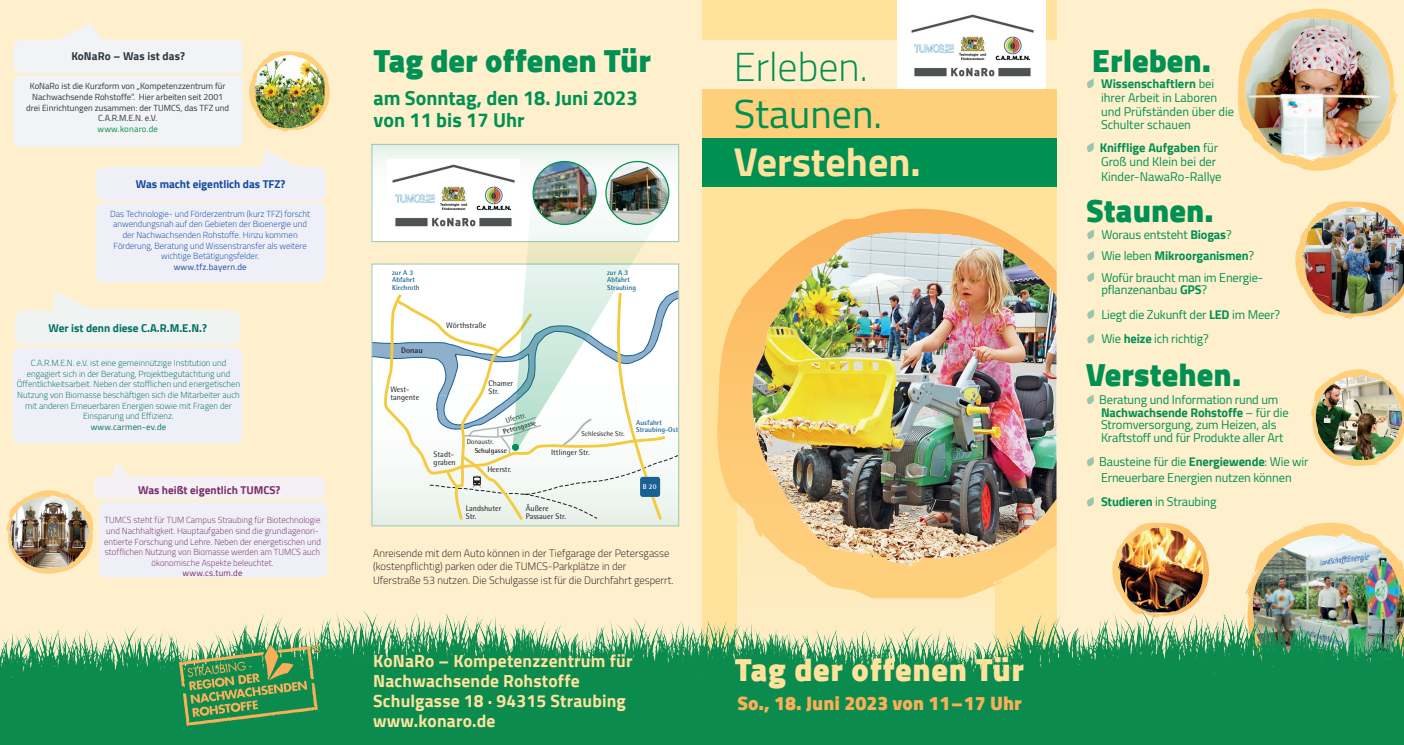
<style>
.page{position:relative;width:1404px;height:745px;background:#fff}
.page>*{position:absolute;margin:0;border:0;box-sizing:border-box;transform-origin:0 0}
.t1{font:700 40px "Cairo";color:#ffe29c}
.t2{font:300 40px "Cairo";color:#009052}
.t3{font:40px "Cairo";color:#009052}
.t4{font:900 32.5px "Cairo";color:#009052}
.t5{font:900 32.5px "Cairo";letter-spacing:.02em;color:#ffe29c}
.t6{font:700 20px/22.5px "Cairo";color:#009052}
.t7{font:900 19.62px "Cairo";color:#fab058}
.t8{font:700 17.5px/20px "Cairo";letter-spacing:.01em;color:#ffe29c}
.t9{font:12.5px/13.8px "Cairo";letter-spacing:-.01em;color:#009052}
.t10{font:700 11.25px "Cairo";color:#017162}
.t11{font:700 11.25px "Cairo";color:#13499f}
.t12{font:700 11.25px "Cairo";color:#7c2e6b}
.t13{font:700 11.25px "Cairo";letter-spacing:.01em;color:#2c3840}
.t14{font:300 10.62px/13.8px "Cairo";color:#231f20}
.t15{font:300 8.75px/10.6px "Cairo";color:#017162;text-align:center}
.t16{font:300 8.75px/10.6px "Cairo";color:#7c2e6b;text-align:center}
.t17{font:300 8.75px/10.6px "Cairo";color:#13499f;text-align:center}
.t18{font:8.75px/10.6px "Cairo";color:#2c3840;text-align:center}
.t19{font:8.75px "Cairo";letter-spacing:.025em;color:#13499f}
.t20{font:8.75px "Cairo";letter-spacing:.025em;color:#017162}
.t21{font:8.75px "Cairo";letter-spacing:.025em;color:#009052}
.t22{font:8.75px "Cairo";letter-spacing:.025em;color:#7c2e6b}
.t23{font:8.12px/8.1px "Rotis Semi Sans";color:#1e1d21}
.t24{font:700 8.12px "Rotis Semi Sans";color:#1e1d21}
.t25{font:700 7.12px/7.1px "Rotis Semi Sans";color:#196192}
.t26{font:7.12px "Rotis Semi Sans";color:#1e1d21}
.t27{font:700 7.12px "Rotis Semi Sans";color:#1e1d21}
.t28{font:700 7.12px "Rotis Semi Sans";color:#fff}
.s1{font-weight:700}
</style>
<div class="page">
<div style="left:0;top:0;width:700px;height:704px;background:#fef0cc"></div>
<div style="left:191px;top:0;width:713px;height:736px;background:#fef0cc"></div>
<div style="left:968px;top:0;width:435px;height:726px;background:#fef0cc"></div>
<div style="left:702px;top:0;width:354px;height:726px;background:#ffe29c"></div>
<div style="left:372px;top:144px;width:306px;height:97px;background:linear-gradient(to bottom,#eff6f1,#fff)"></div>
<div style="left:372px;top:144px;width:307px;height:98px;border:1px solid #9cc6ab"></div>
<svg style="left:374px;top:266px;width:303px;height:257px;background:#f7faf8"></svg>
<img style="left:533px;top:161px;width:63px;height:63px;border-radius:31px">
<img style="left:606px;top:162px;width:62px;height:17px">
<img style="left:512px;top:179px;width:158px;height:108px">
<svg style="left:372px;top:287px;width:306px;height:232px;background:#e7eee7"></svg>
<svg style="left:1087px;top:78px;width:7px;height:10px"></svg>
<svg style="left:1087px;top:142px;width:7px;height:10px"></svg>
<svg style="left:1087px;top:229px;width:7px;height:10px"></svg>
<svg style="left:1087px;top:251px;width:7px;height:9px"></svg>
<svg style="left:1087px;top:272px;width:7px;height:9px"></svg>
<svg style="left:1087px;top:309px;width:7px;height:9px"></svg>
<svg style="left:1087px;top:334px;width:7px;height:9px"></svg>
<div style="left:702px;top:40px;width:354px;height:49px;background:#fef0cc"></div>
<div style="left:702px;top:89px;width:354px;height:49px;background:#fed07c"></div>
<div style="left:702px;top:138px;width:354px;height:49px;background:#009052"></div>
<div style="left:897px;top:0;width:148px;height:88px;background:#fff"></div>
<svg style="left:717px;top:208px;width:309px;height:390px"></svg>
<img style="left:751px;top:232px;width:305px;height:334px">
<svg style="left:1237px;top:9px;width:160px;height:162px"></svg>
<img style="left:1245px;top:18px;width:144px;height:143px">
<svg style="left:1295px;top:201px;width:89px;height:118px"></svg>
<img style="left:1302px;top:207px;width:101px;height:106px">
<svg style="left:1112px;top:522px;width:96px;height:71px"></svg>
<img style="left:1117px;top:527px;width:86px;height:78px">
<svg style="left:1245px;top:522px;width:119px;height:83px"></svg>
<img style="left:1252px;top:533px;width:151px;height:72px">
<svg style="left:1310px;top:369px;width:93px;height:97px"></svg>
<img style="left:1315px;top:375px;width:86px;height:85px">
<img style="left:911px;top:14px;width:123px;height:63px">
<img style="left:387px;top:159px;width:132px;height:71px">
<svg style="left:1087px;top:394px;width:7px;height:10px"></svg>
<svg style="left:1087px;top:456px;width:7px;height:10px"></svg>
<svg style="left:1087px;top:496px;width:7px;height:10px"></svg>
<div style="left:12px;top:347px;width:230px;height:96px;background:#eff0f7;border-radius:7px"></div>
<svg style="left:249px;top:51px;width:81px;height:81px"></svg>
<img style="left:254px;top:55px;width:71px;height:73px">
<div style="left:99px;top:502px;width:228px;height:75px;background:#eff0f7;border-radius:7px"></div>
<img style="left:0;top:605px;width:1403px;height:139px">
<img style="left:170px;top:635px;width:159px;height:99px">
<svg style="left:15px;top:291px;width:225px;height:53px"></svg>
<div style="left:96px;top:202px;width:229px;height:80px;background:#eff0f7;border-radius:7px"></div>
<svg style="left:96px;top:150px;width:229px;height:51px"></svg>
<div style="left:13px;top:75px;width:230px;height:72px;background:#f2f3f4;border-radius:7px"></div>
<svg style="left:13px;top:23px;width:230px;height:51px"></svg>
<svg style="left:6px;top:461px;width:319px;height:112px"></svg>
<p class="t13" style="left:71px;top:50px;width:115px">KoNaRo – Was ist das?</p>
<p class="t18" style="left:26px;top:81px;width:204px">KoNaRo ist die Kurzform von „Kompetenzzentrum für Nachwachsende Rohstoffe“. Hier arbeiten seit 2001 drei Einrichtungen zusammen: der TUMCS, das TFZ und C.A.R.M.E.N. e.V.</p>
<p class="t21" style="left:97px;top:122px;width:62px">www.konaro.de</p>
<p class="t11" style="left:136px;top:178px;width:151px">Was macht eigentlich das TFZ?</p>
<p class="t17" style="left:110px;top:208px;width:201px">Das Technologie- und Förderzentrum (kurz TFZ) forscht anwendungsnah auf den Gebieten der Bioenergie und der Nachwachsenden Rohstoffe. Hinzu kommen Förderung, Beratung und Wissenstransfer als weitere wichtige Betätigungsfelder.</p>
<p class="t19" style="left:174px;top:259px;width:74px">www.tfz.bayern.de</p>
<p class="t10" style="left:49px;top:321px;width:160px">Wer ist denn diese C.A.R.M.E.N.?</p>
<p class="t15" style="left:17px;top:357px;width:225px">C.A.R.M.E.N. e.V. ist eine gemeinnützige Institution und engagiert sich in der Beratung, Projektbegutachtung und Öffentlichkeitsarbeit. Neben der stofflichen und energetischen Nutzung von Biomasse beschäftigen sich die Mitarbeiter auch mit anderen Erneuerbaren Energien sowie mit Fragen der Einsparung und Effizienz.</p>
<p class="t20" style="left:91px;top:419px;width:77px">www.carmen-ev.de</p>
<p class="t12" style="left:138px;top:482px;width:144px">Was heißt eigentlich TUMCS?</p>
<p class="t16" style="left:104px;top:514px;width:218px">TUMCS steht für TUM Campus Straubing für Biotechnologie und Nachhaltigkeit. Hauptaufgaben sind die grundlagenori&shy;entierte Forschung und Lehre. Neben der energetischen und stofflichen Nutzung von Biomasse werden am TUMCS auch ökonomische Aspekte beleuchtet.</p>
<p class="t22" style="left:183px;top:565px;width:61px">www.cs.tum.de</p>
<h2 class="t4" style="left:373px;top:41px;width:279px">Tag der offenen Tür</h2>
<h3 class="t6" style="left:373px;top:87px;width:265px">am Sonntag, den 18. Juni 2023 von 11 bis 17 Uhr</h3>
<p class="t25" style="left:392px;top:269px;width:29px">zur A 3<br>Abfahrt<br>Kirchroth</p>
<p class="t25" style="left:607px;top:269px;width:30px">zur A 3<br>Abfahrt<br>Straubing</p>
<p class="t24" style="left:401px;top:345px;width:23px">Donau</p>
<p class="t23" style="left:390px;top:385px;width:30px">West&shy;tangente</p>
<p class="t23" style="left:446px;top:320px;width:42px">Wörthstraße</p>
<p class="t23" style="left:433px;top:450px;width:24px">Stadt&shy;graben</p>
<p class="t23" style="left:488px;top:379px;width:26px">Chamer<br>Str.</p>
<p class="t26" style="left:504px;top:416px;width:22px;rotate:-15deg">Uferstr.</p>
<p class="t27" style="left:502px;top:427px;width:36px;rotate:-16deg">Petersgasse</p>
<p class="t27" style="left:474px;top:446px;width:34px">Schulgasse</p>
<p class="t23" style="left:487px;top:465px;width:26px">Heerstr.</p>
<p class="t26" style="left:466px;top:437px;width:28px">Donaustr.</p>
<p class="t26" style="left:581px;top:429px;width:44px">Schlesische Str.</p>
<p class="t23" style="left:551px;top:448px;width:40px">Ittlinger Str.</p>
<p class="t23" style="left:466px;top:504px;width:37px">Landshuter<br>Str.</p>
<p class="t23" style="left:526px;top:504px;width:42px">Äußere<br>Passauer Str.</p>
<p class="t25" style="left:636px;top:419px;width:43px">Ausfahrt<br>Straubing-Ost</p>
<p class="t28" style="left:643px;top:482px;width:15px">B 20</p>
<p class="t14" style="left:373px;top:545px;width:302px">Anreisende mit dem Auto können in der Tiefgarage der Petersgasse (kostenpflichtig) parken oder die TUMCS-Parkplätze in der<br>Uferstraße 53 nutzen. Die Schulgasse ist für die Durchfahrt gesperrt.</p>
<h3 class="t8" style="left:373px;top:650px;width:261px">KoNaRo – Kompetenzzentrum für<br>Nachwachsende Rohstoffe<br>Schulgasse 18 . 94315 Straubing www.konaro.de</h3>
<h1 class="t2" style="left:733px;top:34px;width:135px">Erleben.</h1>
<h1 class="t3" style="left:733px;top:81px;width:150px">Staunen.</h1>
<h1 class="t1" style="left:733px;top:138px;width:188px">Verstehen.</h1>
<h2 class="t5" style="left:734px;top:650px;width:291px">Tag der offenen Tür</h2>
<h3 class="t7" style="left:737px;top:691px;width:286px">So., 18. Juni 2023 von 11–17 Uhr</h3>
<h2 class="t4" style="left:1091px;top:41px;width:121px">Erleben.</h2>
<p class="t9" style="left:1100px;top:77px;width:134px"><span class="s1">Wissenschaftlern</span> bei ihrer Arbeit in Laboren und Prüfständen über die<br>Schulter schauen</p>
<p class="t9" style="left:1099px;top:141px;width:120px"><span class="s1">Knifflige Aufgaben</span> für<br>Groß und Klein bei der</p>
<p class="t9" style="left:1100px;top:170px;width:122px">Kinder-NawaRo-Rallye</p>
<h2 class="t4" style="left:1085px;top:191px;width:129px">Staunen.</h2>
<p class="t9" style="left:1101px;top:224px;width:163px;line-height:21.4px">Woraus entsteht <span class="s1">Biogas</span>?<br>Wie leben <span class="s1">Mikroorganismen</span>?<br>Wofür braucht man im Energie-</p>
<p class="t9" style="left:1101px;top:277px;width:180px;line-height:24.5px">pflanzenanbau <span class="s1">GPS</span>?<br>Liegt die Zukunft der <span class="s1">LED</span> im Meer?<br>Wie <span class="s1">heize</span> ich richtig?</p>
<h2 class="t4" style="left:1085px;top:355px;width:157px">Verstehen.</h2>
<p class="t9" style="left:1099px;top:393px;width:191px;line-height:12.5px">Beratung und Information rund um <span class="s1">Nachwachsende Rohstoffe</span> – für die Stromversorgung, zum Heizen, als Kraftstoff und für Produkte aller Art</p>
<p class="t9" style="left:1099px;top:453px;width:211px;line-height:15.6px">Bausteine für die <span class="s1">Energiewende</span>: Wie wir<br>Erneuerbare Energien nutzen können</p>
<p class="t9" style="left:1100px;top:494px;width:117px"><span class="s1">Studieren</span> in Straubing</p>
</div>
